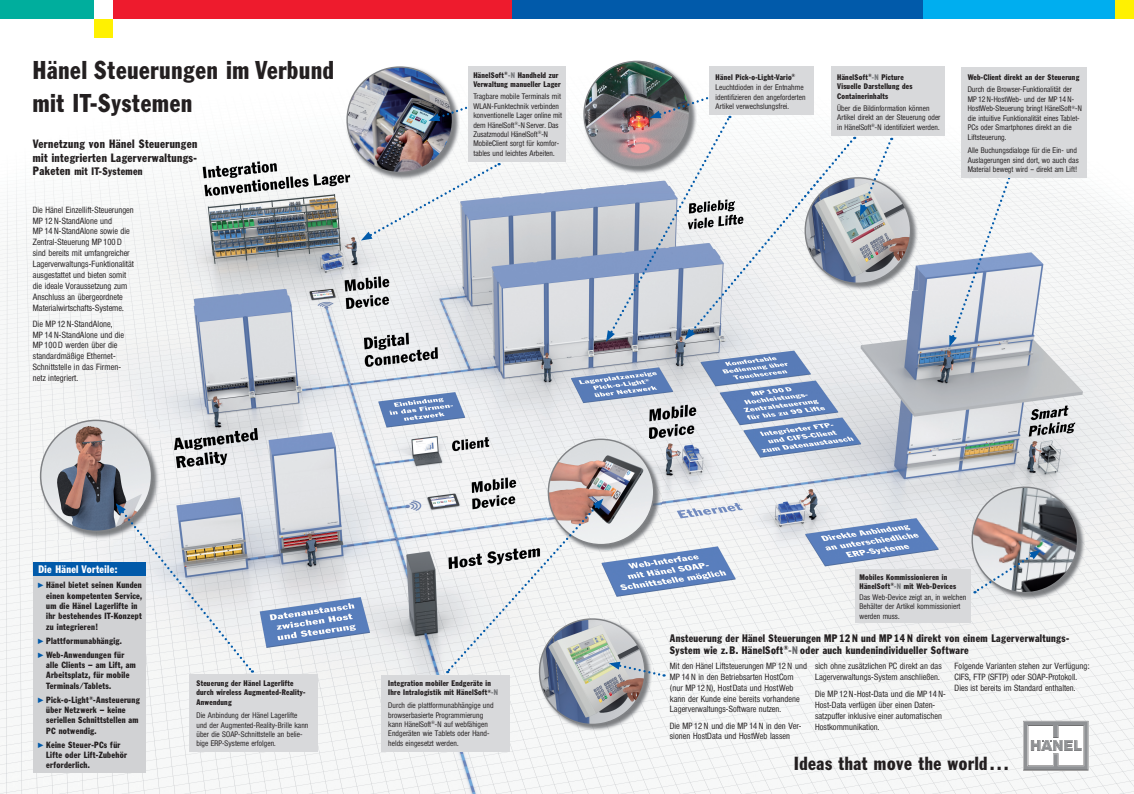
<style>
.page{position:relative;width:1134px;height:794px;background:#fff}
.page>*{position:absolute;margin:0;border:0;box-sizing:border-box;transform-origin:0 0}
.t1{font:25.6px/32.8px "Franklin ATF Con BQ";letter-spacing:.035em;color:#231f20;scale:.9 1}
.t2{font:18.8px "Franklin ATF Con BQ";letter-spacing:.035em;color:#231f20;scale:.91 1}
.t3{font:12px/13.6px "Franklin ATF Con BQ";letter-spacing:.035em;color:#231f20;scale:.91 1}
.t4{font:10.84px/12.3px "Franklin ATF Con BQ";letter-spacing:.035em;color:#231f20;scale:.91 1}
.t5{font:10.84px "Franklin ATF Con BQ";letter-spacing:.035em;color:#fff;scale:.91 1}
.t6{font:300 8.96px/10.8px "Helvetica Con BQ";letter-spacing:.005em;color:#231f20}
.t7{font:8.96px/10.4px "Franklin ATF Con BQ";letter-spacing:.035em;color:#231f20;scale:.91 1}
.t8{font:300 8.04px/9.4px "Helvetica Con BQ";letter-spacing:.01em;color:#231f20}
.t9{font:8.04px/9.4px "Franklin ATF Con BQ";letter-spacing:.035em;color:#231f20;scale:.91 1}
.s1{font-size:12px}
.s2{color:#76787b}
.s3{font-family:"AG Figures+Pi BQ";font-size:7.56px;color:#015aaa}
.s4{color:#6c6d70}
</style>
<div class="page">
<img style="left:0;top:66px;width:1134px;height:728px">
<img style="left:40px;top:419px;width:119px;height:120px">
<img style="left:41px;top:420px;width:111px;height:111px;border-radius:50%">
<div style="left:33px;top:562px;width:112px;height:14px;background:#015aaa"></div>
<div style="left:33px;top:576px;width:112px;height:196px;background:#d1d2d4"></div>
<div style="left:381px;top:675px;width:129px;height:76px;background:#d8d9db"></div>
<div style="left:190px;top:675px;width:128px;height:77px;background:#d8d9db"></div>
<svg style="left:116px;top:503px;width:138px;height:170px"></svg>
<img style="left:583px;top:60px;width:114px;height:114px">
<img style="left:584px;top:61px;width:105px;height:106px;border-radius:50%">
<img style="left:971px;top:486px;width:114px;height:114px">
<img style="left:547px;top:438px;width:114px;height:114px">
<img style="left:548px;top:439px;width:106px;height:105px;border-radius:50%">
<svg style="left:949px;top:165px;width:66px;height:182px"></svg>
<div style="left:961px;top:67px;width:126px;height:110px;background:#d8d9db"></div>
<div style="left:855px;top:569px;width:116px;height:54px;background:#d8d9db"></div>
<svg style="left:967px;top:482px;width:115px;height:114px;background:#b1afb1"></svg>
<img style="left:892px;top:177px;width:26px;height:114px">
<img style="left:805px;top:178px;width:106px;height:105px;border-radius:50%">
<img style="left:539px;top:618px;width:113px;height:113px">
<img style="left:539px;top:619px;width:106px;height:105px;border-radius:50%">
<svg style="left:361px;top:162px;width:139px;height:78px"></svg>
<svg style="left:609px;top:662px;width:55px;height:15px"></svg>
<svg style="left:606px;top:95px;width:286px;height:247px"></svg>
<div style="left:709px;top:67px;width:104px;height:48px;background:#d8d9db"></div>
<svg style="left:445px;top:498px;width:158px;height:175px"></svg>
<div style="left:831px;top:67px;width:114px;height:69px;background:#d8d9db"></div>
<img style="left:346px;top:66px;width:114px;height:114px">
<img style="left:347px;top:67px;width:105px;height:105px;border-radius:50%">
<svg style="left:428px;top:102px;width:40px;height:19px"></svg>
<div style="left:468px;top:67px;width:98px;height:95px;background:#d8d9db"></div>
<svg style="left:1023px;top:721px;width:66px;height:49px"></svg>
<div style="left:94px;top:19px;width:19px;height:19px;background:#fff101"></div>
<div style="left:0;top:0;width:94px;height:19px;background:#00ae9d"></div>
<div style="left:113px;top:0;width:399px;height:19px;background:#ee1b2d"></div>
<div style="left:512px;top:0;width:411px;height:19px;background:#015aaa"></div>
<div style="left:923px;top:0;width:192px;height:19px;background:#00aeef"></div>
<div style="left:1115px;top:0;width:19px;height:19px;background:#fff101"></div>
<h1 class="t1" style="left:33px;top:56px;width:336px">Hänel Steuerungen im Verbund mit IT-Systemen</h1>
<h3 class="t3" style="left:33px;top:138px;width:182px">Vernetzung von Hänel Steuerungen mit inte grierten Lagerverwaltungs-</h3>
<h3 class="t4" style="left:33px;top:166px;width:122px"><span class="s1">Paketen</span> mit IT-Systemen</h3>
<p class="t6" style="left:33px;top:205px;width:103px">Die Hänel Einzellift-Steuerungen<br>MP 12 N-StandAlone und<br>MP 14 N-StandAlone sowie die<br>Zentral-Steuerung MP 100 D sind bereits mit umfangreicher<br>Lagerverwaltungs-Funktionalität ausgestattet und bieten somit die ideale Voraussetzung zum<br>Anschluss an übergeordnete<br>Materialwirt schafts-Systeme.</p>
<p class="t6" style="left:33px;top:319px;width:93px">Die MP 12 N-StandAlone,<br>MP 14 N-StandAlone und die<br>MP 100 D werden über die standardmäßige Ethernet-<br>Schnittstelle in das Firmen&shy;netz integriert.</p>
<p class="t9" style="left:473px;top:71px;width:98px">HänelSoft<sup>®</sup><span class="s2">-N</span> Handheld zur<br>Verwaltung manueller Lager</p>
<p class="t8" style="left:473px;top:92px;width:90px">Tragbare mobile Terminals mit<br>WLAN-Funktechnik verbinden konventionelle Lager online mit dem HänelSoft<sup>®</sup>-N Server. Das<br>Zusatzmodul HänelSoft<sup>®</sup>-N<br>MobileClient sorgt für komfor&shy;tables und leichtes Arbeiten.</p>
<h3 class="t5" style="left:39px;top:565px;width:88px">Die Hänel Vorteile:</h3>
<p class="t7" style="left:46px;top:580px;width:107px;text-indent:-8px"><span class="s3">N</span> Hänel bietet seinen Kunden einen kompetenten Service, um die Hänel Lagerlifte in ihr bestehendes IT-Konzept zu integrieren!</p>
<p class="t7" style="left:38px;top:634px;width:96px;line-height:13.8px"><span class="s3">N</span> Plattformunabhängig.<br><span class="s3">N</span> Web-Anwendungen für</p>
<p class="t7" style="left:46px;top:660px;width:100px">alle Clients – am Lift, am<br>Arbeitsplatz, für mobile<br>Terminals/Tablets.</p>
<p class="t7" style="left:46px;top:695px;width:104px;text-indent:-8px"><span class="s3">N</span> Pick-o-Light<sup>®</sup>-Ansteuerung über Netzwerk – keine seriellen Schnittstellen am<br>PC notwendig.</p>
<p class="t7" style="left:46px;top:740px;width:90px;text-indent:-8px"><span class="s3">N</span> Keine Steuer-PCs für<br>Lifte oder Lift-Zubehör erforderlich.</p>
<p class="t9" style="left:196px;top:678px;width:121px">Steuerung der Hänel Lagerlifte durch wireless Augmented-Reality-<br>Anwendung</p>
<p class="t8" style="left:196px;top:711px;width:113px">Die Anbindung der Hänel Lagerlifte und der Augmented-Reality-Brille kann über die SOAP-Schnittstelle an belie&shy;bige ERP-Systeme erfolgen.</p>
<p class="t9" style="left:388px;top:678px;width:122px">Integration mobiler Endgeräte in<br>Ihre Intralogistik mit HänelSoft<sup>®</sup><span class="s2">-N</span></p>
<p class="t8" style="left:388px;top:701px;width:107px">Durch die plattformunabhängige und browserbasierte Programmierung kann HänelSoft<sup>®</sup>-N auf webfähigen Endgeräten wie Tablets oder Hand&shy;helds eingesetzt werden.</p>
<p class="t9" style="left:716px;top:73px;width:89px">Hänel Pick-o-Light-Vario<sup>®</sup></p>
<p class="t8" style="left:716px;top:83px;width:91px">Leuchtdioden in der Entnahme identifizieren den angeforderten<br>Artikel verwechslungsfrei.</p>
<p class="t9" style="left:837px;top:73px;width:84px">HänelSoft<sup>®</sup><span class="s2">-N</span> Picture<br>Visuelle Darstellung des</p>
<p class="t9" style="left:837px;top:92px;width:58px">Containerinhalts</p>
<p class="t8" style="left:837px;top:104px;width:105px">Über die Bildinformation können<br>Artikel direkt an der Steuerung oder in HänelSoft<sup>®</sup>-N identifiziert werden.</p>
<p class="t9" style="left:968px;top:73px;width:124px">Web-Client direkt an der Steuerung</p>
<p class="t8" style="left:968px;top:86px;width:116px">Durch die Browser-Funktionalität der MP 12 N-HostWeb- und der MP 14 N-HostWeb-Steuerung bringt HänelSoft<sup>®</sup>-N die intuitive Funktionalität eines Tablet-PCs oder Smartphones direkt an die Liftsteuerung.</p>
<p class="t8" style="left:968px;top:146px;width:112px">Alle Buchungsdialoge für die Ein- und<br>Auslagerungen sind dort, wo auch das<br>Material bewegt wird – direkt am Lift!</p>
<p class="t9" style="left:859px;top:572px;width:108px">Mobiles Kommissionieren in<br>HänelSoft<sup>®</sup><span class="s2">-N</span> mit Web-Devices</p>
<p class="t8" style="left:859px;top:593px;width:108px">Das Web-Device zeigt an, in welchen<br>Behälter der Artikel kommissioniert werden muss.</p>
<h3 class="t4" style="left:670px;top:632px;width:440px">Ansteuerung der Hänel Steuerungen MP12N und MP14N direkt von einem Lagerverwaltungs-<br>System wie z.B. HänelSoft<sup>®</sup><span class="s4">-N</span> oder auch kundenindividueller Software</h3>
<p class="t6" style="left:670px;top:661px;width:139px">Mit den Hänel Liftsteuerungen MP 12 N und MP 14 N in den Betriebsarten HostCom (nur MP 12 N), HostData und HostWeb kann der Kunde eine bereits vorhandene Lager ver waltungs-Software nutzen.</p>
<p class="t6" style="left:670px;top:721px;width:133px">Die MP 12 N und die MP 14 N in den Ver&shy;sionen HostData und HostWeb lassen</p>
<p class="t6" style="left:815px;top:661px;width:128px">sich ohne zusätzlichen PC direkt an das<br>Lagerverwaltungs-System anschließen.</p>
<p class="t6" style="left:815px;top:689px;width:132px">Die MP 12 N-Host-Data und die MP 14 N-Host-Data verfügen über einen Daten&shy;satzpuffer inklusive einer automatischen Hostkommunikation.</p>
<p class="t6" style="left:955px;top:661px;width:136px">Folgende Varianten stehen zur Verfügung:<br>CIFS, FTP (SFTP) oder SOAP-Protokoll.<br>Dies ist bereits im Standard enthalten.</p>
<h2 class="t2" style="left:794px;top:757px;width:237px">Ideas that move the world...</h2>
</div>
